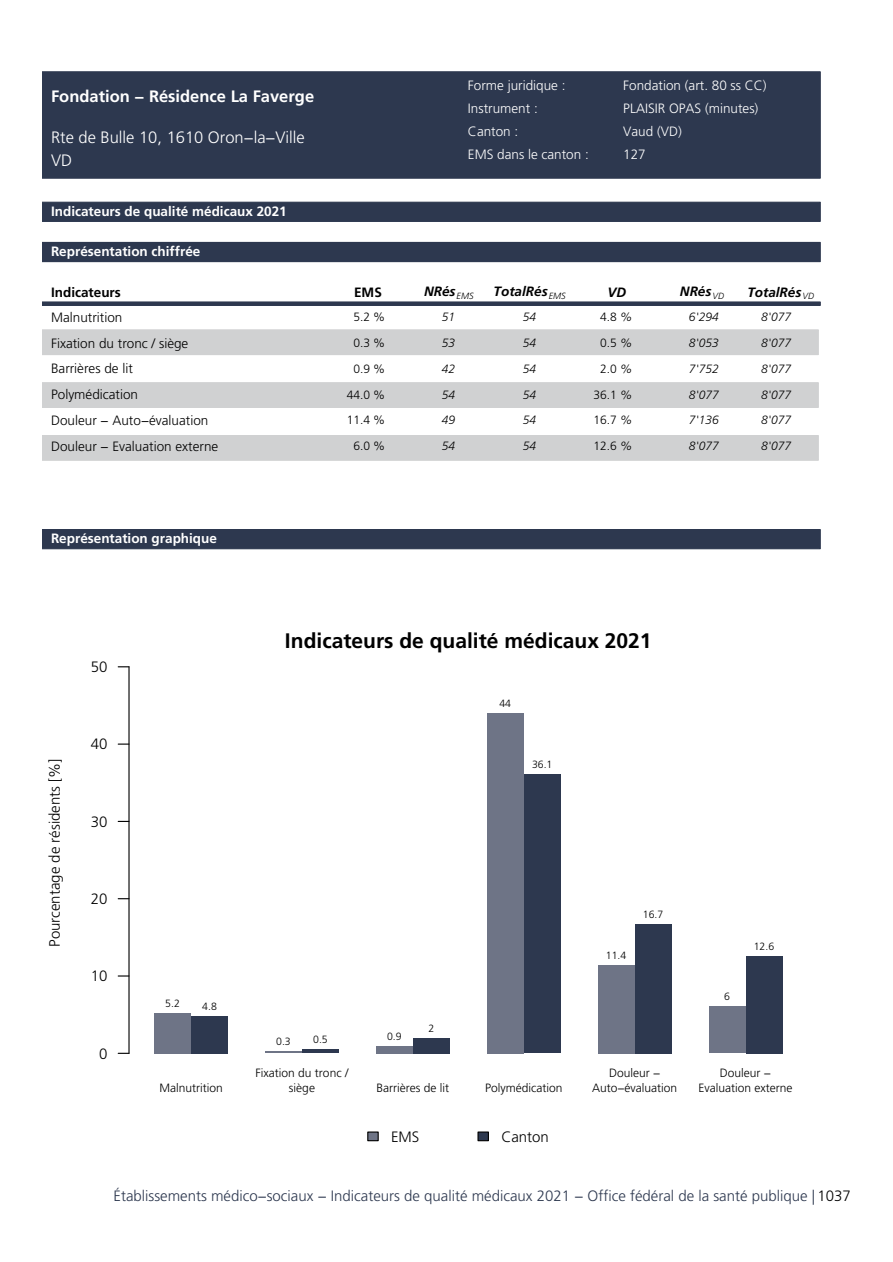
<style>
.page{position:relative;width:893px;height:1262px;background:#fff}
.page>*{position:absolute;margin:0;border:0;box-sizing:border-box;transform-origin:0 0}
.t1{font:700 21px "Frutiger LT Pro";color:#000}
.t2{font:300 16.5px/23.2px "Frutiger LT Pro";color:#fff}
.t3{font:700 16.5px "Frutiger LT Pro";color:#fff}
.t4{font:300 15px "Frutiger LT Pro";color:#2d384f}
.t5{font:300 15px "Frutiger LT Pro";color:#000}
.t6{font:300 13.5px "Frutiger LT Pro";color:#000}
.t7{font:300 13.5px/23.2px "Frutiger LT Pro";color:#fff}
.t8{font:700 13.5px "Frutiger LT Pro";color:#fff}
.t9{font:italic 700 13.5px "Frutiger LT Pro";color:#000}
.t10{font:700 13.5px "Frutiger LT Pro";color:#000}
.t11{font:300 12px/15.1px "Frutiger LT Pro";color:#000;text-align:center}
.t12{font:italic 300 12px "Frutiger LT Pro";color:#000}
.t13{font:300 10.5px "Frutiger LT Pro";color:#000}
.s1{font-style:italic}
.s2{color:#000}
</style>
<div class="page">
<div style="left:43px;top:71px;width:777px;height:108px;background:#2d384f"></div>
<div style="left:43px;top:202px;width:777px;height:20px;background:#2d384f"></div>
<div style="left:43px;top:242px;width:777px;height:20px;background:#2d384f"></div>
<svg style="left:43px;top:301px;width:777px;height:5px;background:#3f495e"></svg>
<div style="left:43px;top:529px;width:777px;height:20px;background:#2d384f"></div>
<div style="left:43px;top:329px;width:775px;height:26px;background:#d0d1d2"></div>
<div style="left:43px;top:382px;width:775px;height:26px;background:#d0d1d2"></div>
<div style="left:43px;top:435px;width:775px;height:26px;background:#d0d1d2"></div>
<div style="left:154px;top:1012px;width:37px;height:41px;background:#6e7486"></div>
<div style="left:191px;top:1016px;width:37px;height:37px;background:#2d384f"></div>
<hr style="left:265px;top:1051px;width:37px;height:2px;background:#6e7486">
<hr style="left:302px;top:1049px;width:37px;height:4px;background:#2d384f">
<div style="left:376px;top:1046px;width:37px;height:7px;background:#6e7486"></div>
<div style="left:413px;top:1038px;width:37px;height:15px;background:#2d384f"></div>
<div style="left:487px;top:713px;width:36px;height:340px;background:#6e7486"></div>
<div style="left:523px;top:774px;width:37px;height:279px;background:#2d384f"></div>
<div style="left:597px;top:964px;width:37px;height:89px;background:#6e7486"></div>
<div style="left:634px;top:924px;width:37px;height:129px;background:#2d384f"></div>
<div style="left:708px;top:1006px;width:37px;height:47px;background:#6e7486"></div>
<div style="left:745px;top:955px;width:37px;height:98px;background:#2d384f"></div>
<div style="left:367px;top:1131px;width:12px;height:10px;background:#6e7486;border:1px solid #000"></div>
<div style="left:477px;top:1131px;width:12px;height:10px;background:#2d384f;border:1px solid #000"></div>
<hr style="left:128px;top:667px;width:2px;height:386px;background:#000">
<h2 class="t3" style="left:51px;top:87px;width:264px">Fondation − Résidence La Faverge</h2>
<h2 class="t2" style="left:51px;top:126px;width:255px">Rte de Bulle 10, 1610 Oron−la−Ville<br>VD</h2>
<p class="t7" style="left:468px;top:74px;width:122px">Forme juridique :<br>Instrument :<br>Canton :<br>EMS dans le canton :</p>
<p class="t7" style="left:623px;top:74px;width:145px">Fondation (art. 80 ss CC)<br>PLAISIR OPAS (minutes)<br>Vaud (VD)<br>127</p>
<p class="t8" style="left:51px;top:204px;width:237px">Indicateurs de qualité médicaux 2021</p>
<p class="t8" style="left:51px;top:244px;width:151px">Représentation chiffrée</p>
<p class="t10" style="left:51px;top:285px;width:71px">Indicateurs</p>
<p class="t10" style="left:354px;top:285px;width:29px">EMS</p>
<p class="t9" style="left:424px;top:284px;width:51px">NRés<sub>EMS</sub></p>
<p class="t9" style="left:493px;top:284px;width:74px">TotalRés<sub>EMS</sub></p>
<p class="t9" style="left:607px;top:285px;width:20px">VD</p>
<p class="t9" style="left:680px;top:284px;width:46px">NRés<sub>VD</sub></p>
<p class="t9" style="left:747px;top:284px;width:68px">TotalRés<sub>VD</sub></p>
<p class="t6" style="left:51px;top:310px;width:73px">Malnutrition</p>
<p class="t11" style="left:353px;top:310px;width:33px">5.2 %</p>
<p class="t12" style="left:442px;top:310px;width:15px">51</p>
<p class="t12" style="left:522px;top:310px;width:15px">54</p>
<p class="t11" style="left:600px;top:310px;width:33px">4.8 <span class="s1">%</span></p>
<p class="t12" style="left:689px;top:310px;width:32px">6'294</p>
<p class="t12" style="left:761px;top:310px;width:32px">8'077</p>
<p class="t6" style="left:51px;top:336px;width:139px">Fixation du tronc / siège</p>
<p class="t11" style="left:353px;top:336px;width:33px">0.3 %</p>
<p class="t12" style="left:442px;top:336px;width:15px">53</p>
<p class="t12" style="left:522px;top:336px;width:15px">54</p>
<p class="t11" style="left:600px;top:336px;width:33px">0.5 <span class="s1">%</span></p>
<p class="t12" style="left:689px;top:336px;width:32px">8'053</p>
<p class="t12" style="left:761px;top:336px;width:32px">8'077</p>
<p class="t6" style="left:51px;top:361px;width:83px">Barrières de lit</p>
<p class="t11" style="left:353px;top:361px;width:33px">0.9 %</p>
<p class="t12" style="left:442px;top:362px;width:15px">42</p>
<p class="t12" style="left:522px;top:362px;width:15px">54</p>
<p class="t11" style="left:600px;top:361px;width:33px">2.0 <span class="s1">%</span></p>
<p class="t12" style="left:689px;top:362px;width:32px">7'752</p>
<p class="t12" style="left:761px;top:362px;width:32px">8'077</p>
<p class="t6" style="left:51px;top:387px;width:88px">Polymédication</p>
<p class="t11" style="left:347px;top:387px;width:40px">44.0 %</p>
<p class="t12" style="left:442px;top:387px;width:15px">54</p>
<p class="t12" style="left:522px;top:387px;width:15px">54</p>
<p class="t11" style="left:593px;top:387px;width:40px">36.1 <span class="s1">%</span></p>
<p class="t12" style="left:689px;top:387px;width:32px">8'077</p>
<p class="t12" style="left:761px;top:387px;width:32px">8'077</p>
<p class="t6" style="left:51px;top:413px;width:159px">Douleur − Auto−évaluation</p>
<p class="t11" style="left:347px;top:413px;width:40px">11.4 %</p>
<p class="t12" style="left:442px;top:413px;width:15px">49</p>
<p class="t12" style="left:522px;top:413px;width:15px">54</p>
<p class="t11" style="left:593px;top:413px;width:40px">16.7 <span class="s1">%</span></p>
<p class="t12" style="left:689px;top:413px;width:32px">7'136</p>
<p class="t12" style="left:761px;top:413px;width:32px">8'077</p>
<p class="t6" style="left:51px;top:439px;width:169px">Douleur − Evaluation externe</p>
<p class="t11" style="left:353px;top:439px;width:33px">6.0 %</p>
<p class="t12" style="left:442px;top:439px;width:15px">54</p>
<p class="t12" style="left:522px;top:439px;width:15px">54</p>
<p class="t11" style="left:593px;top:439px;width:40px">12.6 <span class="s1">%</span></p>
<p class="t12" style="left:689px;top:439px;width:32px">8'077</p>
<p class="t12" style="left:761px;top:439px;width:32px">8'077</p>
<p class="t8" style="left:51px;top:531px;width:167px">Représentation graphique</p>
<p class="t5" style="left:91px;top:659px;width:18px">50</p>
<p class="t5" style="left:47px;top:946px;width:190px;rotate:-90deg">Pourcentage de résidents [%]</p>
<p class="t5" style="left:91px;top:736px;width:18px">40</p>
<p class="t5" style="left:91px;top:813px;width:18px">30</p>
<p class="t5" style="left:91px;top:890px;width:18px">20</p>
<p class="t5" style="left:91px;top:968px;width:18px">10</p>
<p class="t5" style="left:99px;top:1045px;width:10px">0</p>
<p class="t13" style="left:165px;top:997px;width:16px">5.2</p>
<p class="t13" style="left:202px;top:1000px;width:16px">4.8</p>
<p class="t11" style="left:159px;top:1080px;width:65px">Malnutrition</p>
<h1 class="t1" style="left:285px;top:630px;width:368px">Indicateurs de qualité médicaux 2021</h1>
<p class="t13" style="left:499px;top:697px;width:13px">44</p>
<p class="t13" style="left:532px;top:758px;width:22px">36.1</p>
<p class="t13" style="left:276px;top:1035px;width:16px">0.3</p>
<p class="t13" style="left:313px;top:1034px;width:16px">0.5</p>
<p class="t13" style="left:387px;top:1030px;width:16px">0.9</p>
<p class="t13" style="left:428px;top:1022px;width:7px">2</p>
<p class="t11" style="left:255px;top:1065px;width:94px">Fixation du tronc / siège</p>
<p class="t11" style="left:376px;top:1080px;width:74px">Barrières de lit</p>
<p class="t11" style="left:485px;top:1080px;width:79px">Polymédication</p>
<p class="t5" style="left:391px;top:1128px;width:30px">EMS</p>
<p class="t5" style="left:501px;top:1128px;width:49px">Canton</p>
<p class="t13" style="left:606px;top:949px;width:22px">11.4</p>
<p class="t13" style="left:643px;top:908px;width:22px">16.7</p>
<p class="t13" style="left:724px;top:991px;width:7px">6</p>
<p class="t13" style="left:753px;top:940px;width:22px">12.6</p>
<p class="t11" style="left:592px;top:1065px;width:87px">Douleur −<br>Auto−évaluation</p>
<p class="t11" style="left:698px;top:1065px;width:95px">Douleur −<br>Evaluation externe</p>
<p class="t4" style="left:113px;top:1187px;width:738px">Établissements médico−sociaux − Indicateurs de qualité médicaux 2021 − Office fédéral de la santé publique | <span class="s2">1037</span></p>
</div>
